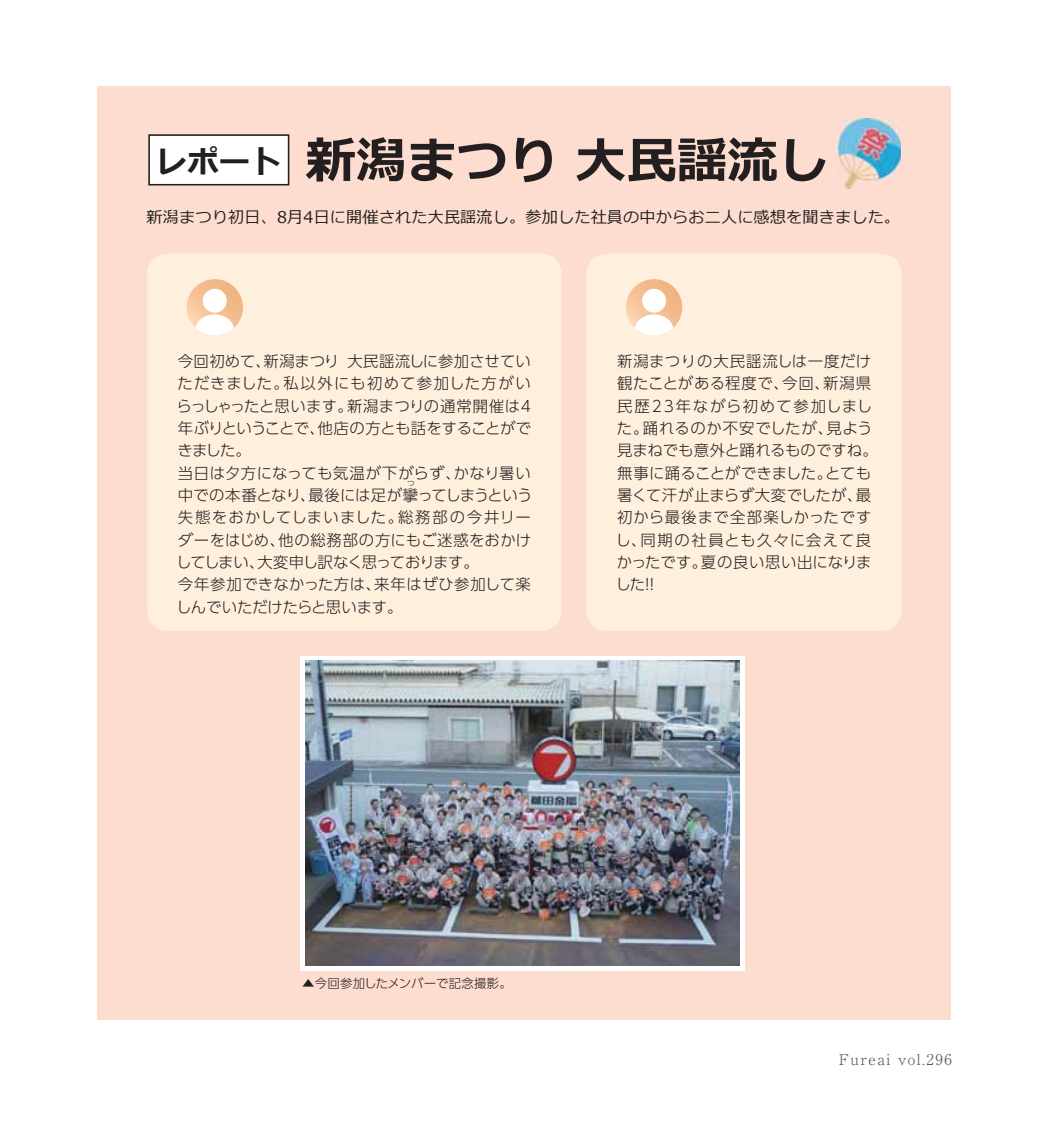
<style>
.page{position:relative;width:1042px;height:1141px;background:#fff}
.page>*{position:absolute;margin:0;border:0;box-sizing:border-box;transform-origin:0 0}
.t1{font:700 49.52px "Meiryo";color:#231f20}
.t2{font:700 31.32px "Meiryo";color:#231f20}
.t3{font:16.1px "Meiryo";letter-spacing:.01em;color:#231f20}
.t4{font:15.4px/22.4px "UD Shin Go Pr 6 Light 90 msp RKSJ H";letter-spacing:.02em;color:#231f20}
.t5{font:14.88px "Ryumin Pr 6 Light 90 msp RKSJ H";letter-spacing:.1em;color:#58595b}
.t6{font:12.42px "UD Shin Go Pr 6 Light 90 msp RKSJ H";letter-spacing:.015em;color:#231f20}
.t7{font:7.52px "UD Shin Go Pr 6 Light 90 msp RKSJ H";color:#231f20}
</style>
<div class="page">
<div style="left:97px;top:86px;width:854px;height:934px;background:#fdddcf"></div>
<svg style="left:148px;top:134px;width:141px;height:52px;background:#edecec"></svg>
<div style="left:147px;top:254px;width:414px;height:377px;background:#fff0de;border-radius:20px"></div>
<div style="left:300px;top:656px;width:444px;height:315px;background:#fff"></div>
<svg style="left:186px;top:279px;width:57px;height:57px"></svg>
<div style="left:203px;top:289px;width:24px;height:24px;background:#fff;border-radius:50%"></div>
<svg style="left:196px;top:314px;width:38px;height:22px"></svg>
<div style="left:586px;top:254px;width:315px;height:377px;background:#fff0de;border-radius:20px"></div>
<svg style="left:625px;top:279px;width:57px;height:57px"></svg>
<div style="left:642px;top:289px;width:24px;height:24px;background:#fff;border-radius:50%"></div>
<svg style="left:635px;top:314px;width:38px;height:22px"></svg>
<img style="left:838px;top:119px;width:62px;height:69px">
<img style="left:305px;top:661px;width:434px;height:305px">
<h1 class="t1" style="left:305px;top:126px;width:524px">新潟まつり ⼤⺠謡流し</h1>
<p class="t3" style="left:147px;top:206px;width:754px">新潟まつり初⽇、8⽉4⽇に開催された⼤⺠謡流し。参加した社員の中からお⼆⼈に感想を聞きました。</p>
<h2 class="t2" style="left:156px;top:140px;width:127px">レポート</h2>
<p class="t4" style="left:176px;top:352px;width:358px">今回初めて、新潟まつり 大民謡流しに参加させていただきました。私以外にも初めて参加した方がいらっしゃったと思います。新潟まつりの通常開催は4年ぶりということで、他店の方とも話をすることができました。<br>当日は夕方になっても気温が下がらず、かなり暑い中での本番となり、最後には足が攣ってしまうという失態をおかしてしまいました。総務部の今井リーダーをはじめ、他の総務部の方にもご迷惑をおかけしてしまい、大変申し訳なく思っております。<br>今年参加できなかった方は、来年はぜひ参加して楽しんでいただけたらと思います。</p>
<p class="t4" style="left:615px;top:352px;width:264px">新潟まつりの大民謡流しは一度だけ観たことがある程度で、今回、新潟県民歴23年ながら初めて参加しました。踊れるのか不安でしたが、見よう見まねでも意外と踊れるものですね。無事に踊ることができました。とても暑くて汗が止まらず大変でしたが、最初から最後まで全部楽しかったですし、同期の社員とも久々に会えて良かったです。夏の良い思い出になりました!!</p>
<p class="t7" style="left:407px;top:481px;width:9px">つ</p>
<p class="t6" style="left:302px;top:978px;width:211px">▲今回参加したメンバーで記念撮影。</p>
<p class="t5" style="left:838px;top:1054px;width:114px">Fureai vol.296</p>
</div>
